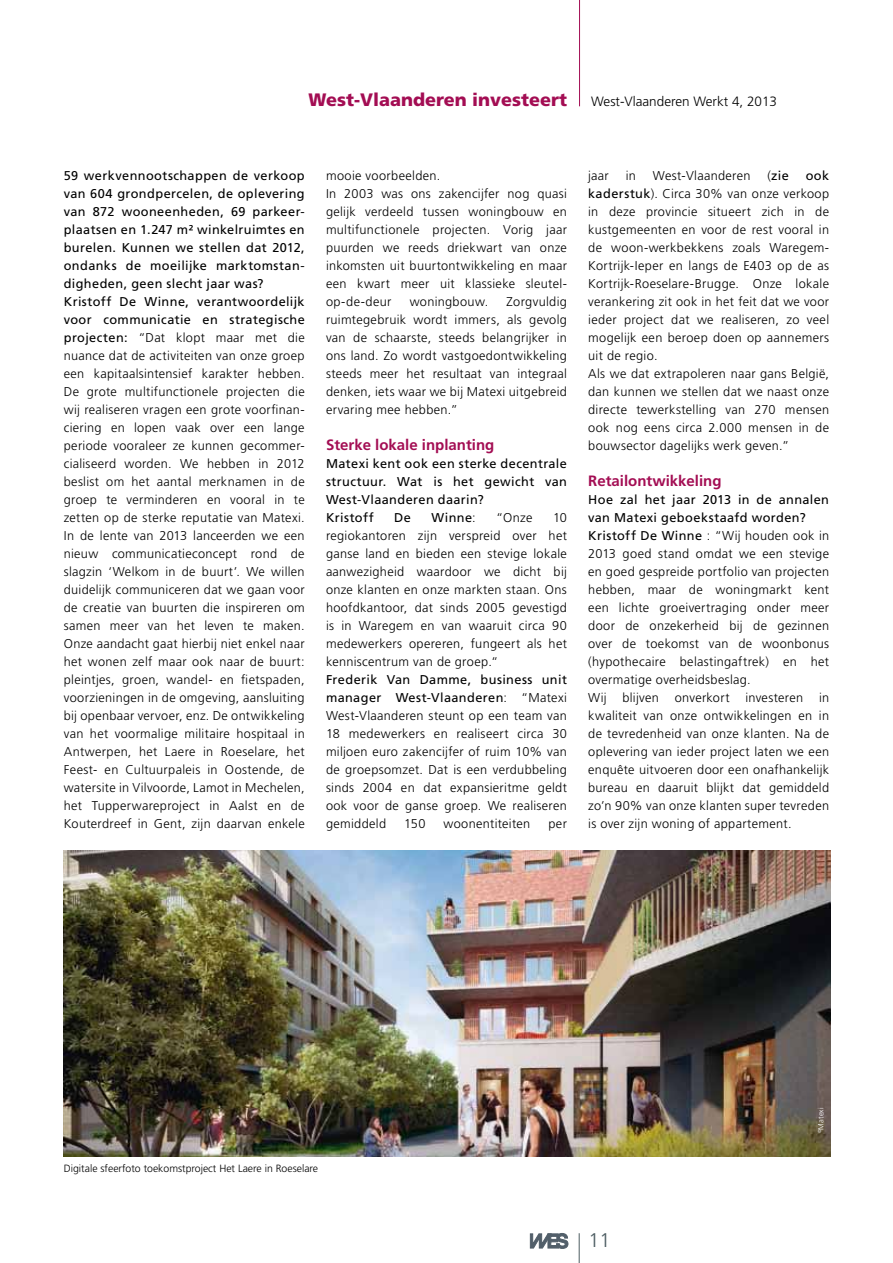
<style>
.page{position:relative;width:893px;height:1263px;background:#fff}
.page>*{position:absolute;margin:0;border:0;box-sizing:border-box;transform-origin:0 0}
.t1{font:300 19.8px "Frutiger LT Std";color:#4d5d62}
.t2{font:900 18px "Frutiger LT Std";color:#a30d53}
.t3{font:700 15px "Frutiger LT Std";color:#a30d53}
.t4{font:300 13.5px "Frutiger LT Std";color:#000}
.t5{font:300 12.75px/18px "Frutiger LT Std";letter-spacing:.025em;color:#000}
.t6{font:12.75px/18px "Frutiger LT Std";letter-spacing:.03em;color:#000}
.t7{font:300 10.5px "Frutiger LT Std";color:#000}
.t8{font:300 7.5px "Frutiger LT Std";letter-spacing:.02em;color:#fff}
.s1{font-weight:400}
.s2{font-weight:300}
</style>
<div class="page">
<hr style="left:579px;top:1233px;width:1px;height:30px;background:#4d5d62">
<svg style="left:530px;top:1233px;width:38px;height:15px"></svg>
<hr style="left:579px;top:0;width:1px;height:106px;background:#a30d53">
<img style="left:64px;top:850px;width:767px;height:307px">
<h2 class="t2" style="left:308px;top:89px;width:260px">West-Vlaanderen investeert</h2>
<p class="t4" style="left:591px;top:94px;width:188px">West-Vlaanderen Werkt 4, 2013</p>
<p class="t5" style="left:64px;top:167px;width:242px"><span class="s1">59 werkvennootschappen de verkoop van 604 grondpercelen, de oplevering van 872 wooneenheden, 69 parkeer&shy;plaatsen en 1.247 m² winkelruimtes en burelen. Kunnen we stellen dat 2012, ondanks de moeilijke marktomstan&shy;digheden, geen slecht jaar was?<br>Kristoff De Winne, verantwoordelijk voor communicatie en strategische projecten:</span> “Dat klopt maar met die nuance dat de activiteiten van onze groep een kapitaalsintensief karakter hebben.<br>De grote multifunctionele projecten die wij realiseren vragen een grote voorfinan&shy;ciering en lopen vaak over een lange periode vooraleer ze kunnen gecommer&shy;cialiseerd worden. We hebben in 2012 beslist om het aantal merknamen in de groep te verminderen en vooral in te zetten op de sterke reputatie van Matexi.<br>In de lente van 2013 lanceerden we een nieuw communicatieconcept rond de slagzin ‘Welkom in de buurt’. We willen duidelijk communiceren dat we gaan voor de creatie van buurten die inspireren om samen meer van het leven te maken.<br>Onze aandacht gaat hierbij niet enkel naar het wonen zelf maar ook naar de buurt: pleintjes, groen, wandel- en fietspaden, voorzieningen in de omgeving, aansluiting bij openbaar vervoer, enz. De ontwikkeling van het voormalige militaire hospitaal in Antwerpen, het Laere in Roeselare, het Feest- en Cultuurpaleis in Oostende, de watersite in Vilvoorde, Lamot in Mechelen, het Tupperwareproject in Aalst en de Kouterdreef in Gent, zijn daarvan enkele</p>
<p class="t5" style="left:326px;top:167px;width:242px">mooie voorbeelden.<br>In 2003 was ons zakencijfer nog quasi gelijk verdeeld tussen woningbouw en multifunctionele projecten. Vorig jaar puurden we reeds driekwart van onze inkomsten uit buurtontwikkeling en maar een kwart meer uit klassieke sleutel&shy;op-de-deur</p>
<p class="t5" style="left:326px;top:293px;width:242px;text-align:justify;text-indent:181px">Zorgvuldig ruimtegebruik wordt immers, als gevolg van de schaarste, steeds belangrijker in ons land. Zo wordt vastgoedontwikkeling steeds meer het resultaat van integraal denken, iets waar we bij Matexi uitgebreid ervaring mee hebben.”</p>
<p class="t3" style="left:326px;top:436px;width:170px">Sterke lokale inplanting</p>
<p class="t6" style="left:326px;top:455px;width:242px">Matexi kent ook een sterke decentrale structuur. Wat is het gewicht van<br>West-Vlaanderen daarin?<br>Kristoff</p>
<p class="t5" style="left:410px;top:293px;width:80px">woningbouw.</p>
<p class="t6" style="left:394px;top:509px;width:18px">De</p>
<p class="t6" style="left:432px;top:509px;width:46px">Winne<span class="s2">:</span></p>
<p class="t5" style="left:496px;top:509px;width:38px">“Onze</p>
<p class="t5" style="left:326px;top:509px;width:242px;text-align:justify;text-indent:227px">10 regiokantoren zijn verspreid over het ganse land en bieden een stevige lokale aanwezigheid waardoor we dicht bij onze klanten en onze markten staan. Ons hoofdkantoor, dat sinds 2005 gevestigd is in Waregem en van waaruit circa 90 medewerkers opereren, fungeert als het kenniscentrum van de groep.“</p>
<p class="t5" style="left:326px;top:671px;width:242px;text-align:justify"><span class="s1">Frederik Van Damme, business unit manager West-Vlaanderen</span>: “Matexi West-Vlaanderen steunt op een team van 18 medewerkers en realiseert circa 30 miljoen euro zakencijfer of ruim 10% van de groepsomzet. Dat is een verdubbeling sinds 2004 en dat expansieritme geldt ook voor de ganse groep. We realiseren gemiddeld</p>
<p class="t5" style="left:404px;top:815px;width:23px">150</p>
<p class="t5" style="left:443px;top:815px;width:88px">woonentiteiten</p>
<p class="t5" style="left:548px;top:815px;width:20px">per</p>
<p class="t5" style="left:588px;top:167px;width:22px">jaar</p>
<p class="t5" style="left:626px;top:167px;width:12px">in</p>
<p class="t5" style="left:653px;top:167px;width:99px">West-Vlaanderen</p>
<p class="t6" style="left:767px;top:167px;width:23px"><span class="s2">(</span>zie</p>
<p class="t5" style="left:588px;top:167px;width:242px;text-indent:217px"><span class="s1">ook kaderstuk</span>). Circa 30% van onze verkoop in deze provincie situeert zich in de kustgemeenten en voor de rest vooral in de woon-werkbekkens zoals Waregem-Kortrijk-Ieper en langs de E403 op de as Kortrijk-Roeselare-Brugge. Onze lokale verankering zit ook in het feit dat we voor ieder project dat we realiseren, zo veel mogelijk een beroep doen op aannemers uit de regio.<br>Als we dat extrapoleren naar gans België, dan kunnen we stellen dat we naast onze directe tewerkstelling van 270 mensen ook nog eens circa 2.000 mensen in de bouwsector dagelijks werk geven.”</p>
<p class="t3" style="left:588px;top:472px;width:135px">Retailontwikkeling</p>
<p class="t5" style="left:588px;top:491px;width:242px"><span class="s1">Hoe zal het jaar 2013 in de annalen van Matexi geboekstaafd worden?<br>Kristoff De Winne</span> : “Wij houden ook in 2013 goed stand omdat we een stevige en goed gespreide portfolio van projecten hebben, maar de woningmarkt kent een lichte groeivertraging onder meer door de onzekerheid bij de gezinnen over de toekomst van de woonbonus (hypothecaire belastingaftrek) en het overmatige overheidsbeslag.<br>Wij blijven onverkort investeren in kwaliteit van onze ontwikkelingen en in de tevredenheid van onze klanten. Na de oplevering van ieder project laten we een enquête uitvoeren door een onafhankelijk bureau en daaruit blijkt dat gemiddeld zo’n 90% van onze klanten super tevreden is over zijn woning of appartement.</p>
<p class="t7" style="left:64px;top:1163px;width:256px">Digitale sfeerfoto toekomstproject Het Laere in Roeselare</p>
<h1 class="t1" style="left:588px;top:1229px;width:24px">11</h1>
<p class="t8" style="left:817px;top:1133px;width:27px;rotate:-90deg"><sup>©</sup>Matexi</p>
</div>
